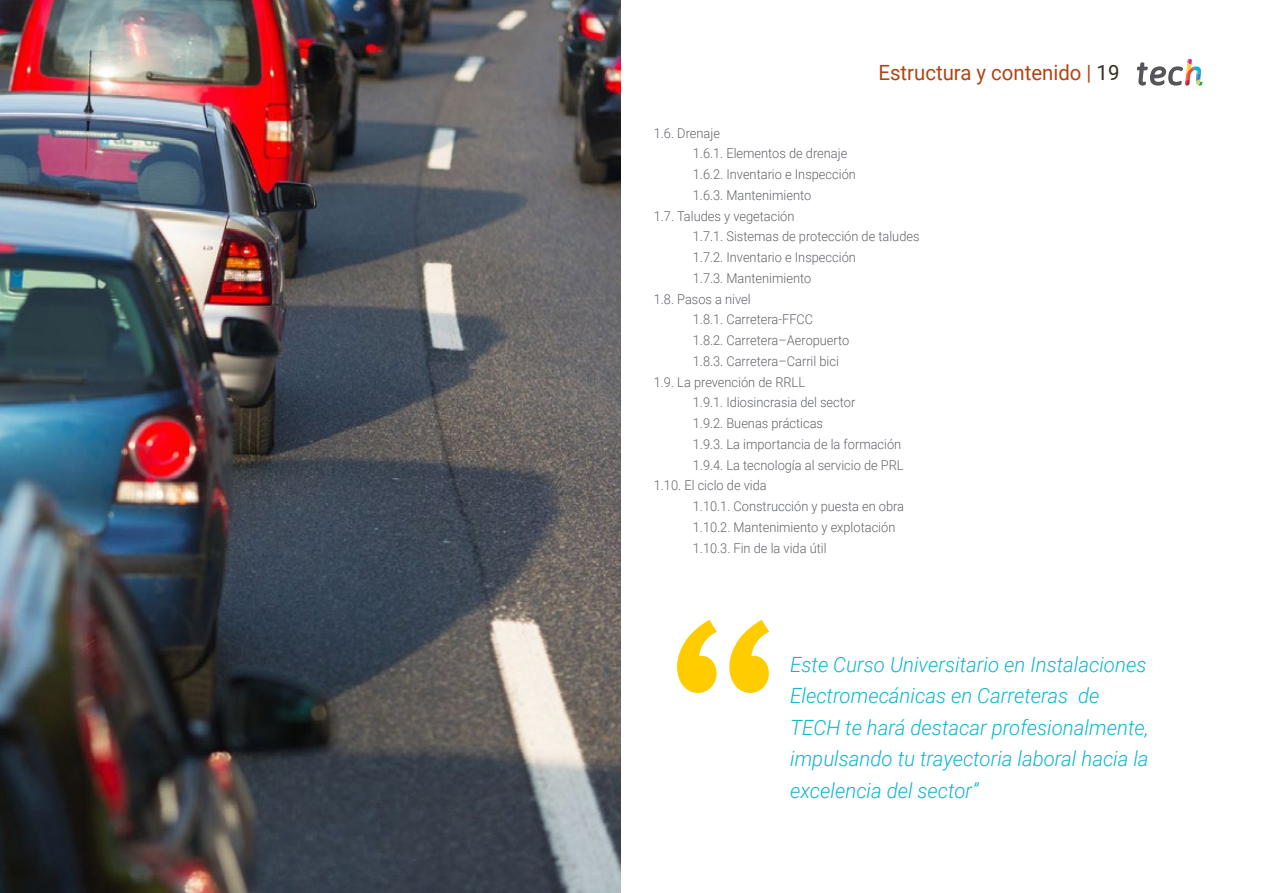
<style>
.page{position:relative;width:1263px;height:893px;background:#fff}
.page>*{position:absolute;margin:0;border:0;box-sizing:border-box;transform-origin:0 0}
.t1{font:italic 300 21px/31.5px "Roboto";color:#0fb6cf}
.t2{font:21px "Roboto";color:#ae4615}
.t3{font:300 13.5px "Roboto";color:#61646a;scale:.95 1}
.s1{color:#312e20}
</style>
<div class="page">
<img style="left:0;top:0;width:621px;height:893px">
<svg style="left:1137px;top:59px;width:65px;height:27px"></svg>
<svg style="left:677px;top:620px;width:92px;height:73px"></svg>
<h1 class="t2" style="left:878px;top:57px;width:242px">Estructura y contenido | <span class="s1">19</span></h1>
<p class="t3" style="left:654px;top:123px;width:71px">1.6. Drenaje</p>
<p class="t3" style="left:693px;top:144px;width:164px">1.6.1. Elementos de drenaje</p>
<p class="t3" style="left:693px;top:165px;width:173px">1.6.2. Inventario e Inspección</p>
<p class="t3" style="left:693px;top:186px;width:126px">1.6.3. Mantenimiento</p>
<p class="t3" style="left:654px;top:206px;width:150px">1.7. Taludes y vegetación</p>
<p class="t3" style="left:693px;top:227px;width:240px">1.7.1. Sistemas de protección de taludes</p>
<p class="t3" style="left:693px;top:248px;width:173px">1.7.2. Inventario e Inspección</p>
<p class="t3" style="left:693px;top:269px;width:126px">1.7.3. Mantenimiento</p>
<p class="t3" style="left:654px;top:289px;width:104px">1.8. Pasos a nivel</p>
<p class="t3" style="left:693px;top:310px;width:128px">1.8.1. Carretera-FFCC</p>
<p class="t3" style="left:693px;top:331px;width:166px">1.8.2. Carretera–Aeropuerto</p>
<p class="t3" style="left:693px;top:352px;width:155px">1.8.3. Carretera–Carril bici</p>
<p class="t3" style="left:654px;top:372px;width:161px">1.9. La prevención de RRLL</p>
<p class="t3" style="left:693px;top:393px;width:173px">1.9.1. Idiosincrasia del sector</p>
<p class="t3" style="left:693px;top:414px;width:139px">1.9.2. Buenas prácticas</p>
<p class="t3" style="left:693px;top:435px;width:221px">1.9.3. La importancia de la formación</p>
<p class="t3" style="left:693px;top:455px;width:223px">1.9.4. La tecnología al servicio de PRL</p>
<p class="t3" style="left:654px;top:476px;width:120px">1.10. El ciclo de vida</p>
<p class="t3" style="left:693px;top:497px;width:224px">1.10.1. Construcción y puesta en obra</p>
<p class="t3" style="left:693px;top:518px;width:215px">1.10.2. Mantenimiento y explotación</p>
<p class="t3" style="left:693px;top:538px;width:142px">1.10.3. Fin de la vida útil</p>
<h1 class="t1" style="left:790px;top:647px;width:360px">Este Curso Universitario en Instalaciones Electromecánicas en Carreteras de TECH te hará destacar profesionalmente, impulsando tu trayectoria laboral hacia la excelencia del sector”</h1>
</div>
